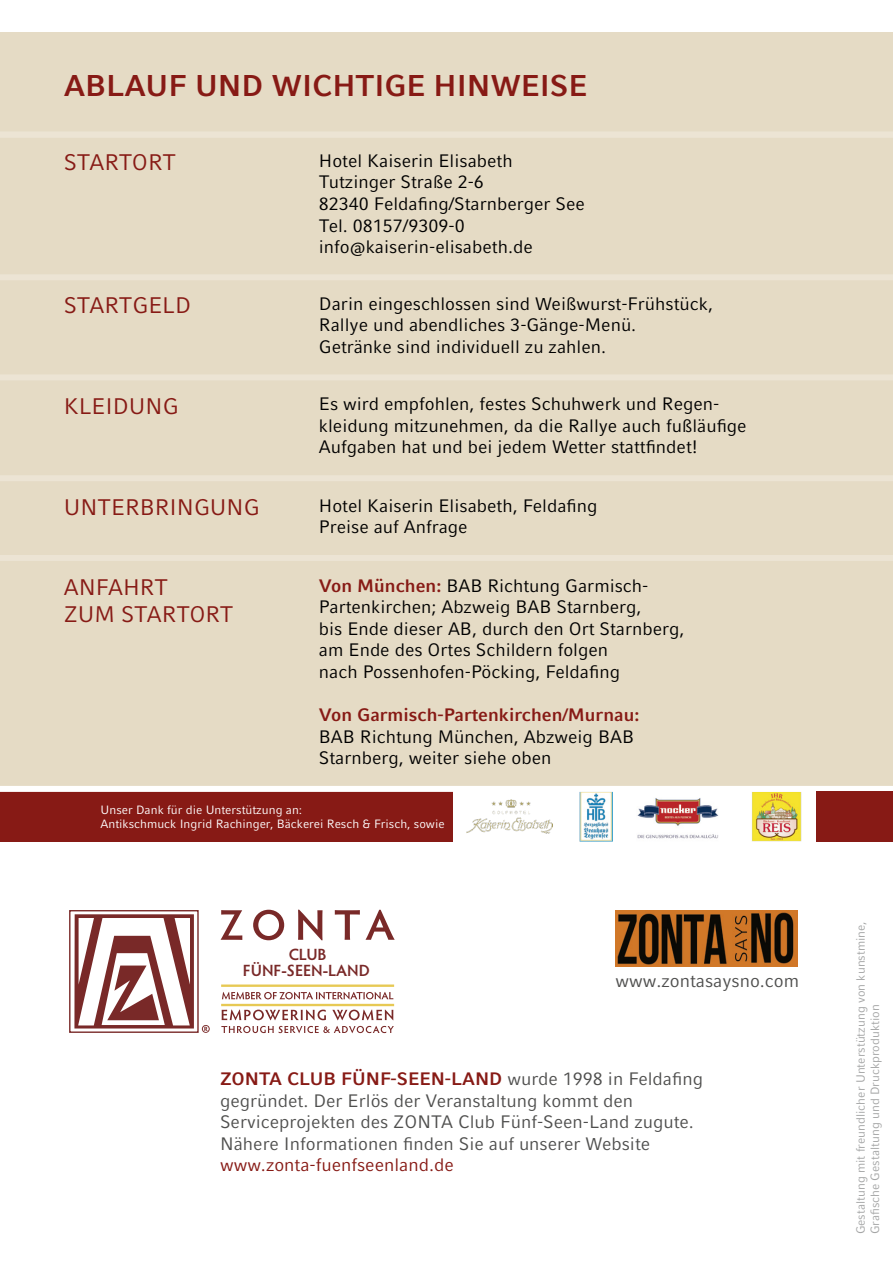
<style>
.page{position:relative;width:893px;height:1263px;background:#fff}
.page>*{position:absolute;margin:0;border:0;box-sizing:border-box;transform-origin:0 0}
.t1{font:700 30px "Compatil Fact LT Pro";color:#871a15}
.t2{font:22.5px/27px "Compatil Fact LT Pro";color:#871a15}
.t3{font:18px/21.6px "Compatil Fact LT Pro";color:#000}
.t4{font:18px/21.6px "Compatil Fact LT Pro";color:#4f4f4e}
.t5{font:700 18px "Compatil Fact LT Pro";color:#871a15}
.t6{font:18px "Compatil Fact LT Pro";color:#871a15}
.t7{font:600 16.35px/16.4px "Hypatia Sans Pro";color:#792928;text-align:center}
.t8{font:12px/14.4px "Compatil Fact LT Pro";color:#a4a5a5}
.t9{font:12px/14.4px "Compatil Fact LT Pro";color:#fff}
.s1{font-weight:700;color:#871a15}
</style>
<div class="page">
<div style="left:0;top:32px;width:893px;height:755px;background:#e5dbc5"></div>
<div style="left:0;top:791px;width:453px;height:51px;background:#871a15"></div>
<div style="left:0;top:274px;width:893px;height:6px;background:#ece4d4"></div>
<div style="left:0;top:132px;width:893px;height:6px;background:#ece4d4"></div>
<div style="left:0;top:374px;width:893px;height:6px;background:#ece4d4"></div>
<div style="left:0;top:475px;width:893px;height:6px;background:#ece4d4"></div>
<div style="left:0;top:555px;width:893px;height:6px;background:#ece4d4"></div>
<img style="left:615px;top:910px;width:182px;height:57px">
<svg style="left:202px;top:1025px;width:8px;height:8px"></svg>
<svg style="left:222px;top:992px;width:171px;height:7px"></svg>
<svg style="left:221px;top:910px;width:21px;height:30px"></svg>
<svg style="left:253px;top:910px;width:31px;height:30px"></svg>
<svg style="left:298px;top:910px;width:25px;height:30px"></svg>
<svg style="left:335px;top:910px;width:60px;height:30px"></svg>
<svg style="left:222px;top:1009px;width:104px;height:11px"></svg>
<svg style="left:332px;top:1009px;width:61px;height:11px"></svg>
<svg style="left:221px;top:1026px;width:173px;height:7px"></svg>
<hr style="left:221px;top:1004px;width:173px;height:2px;background:#e7c954">
<hr style="left:221px;top:984px;width:173px;height:3px;background:#e7c954">
<div style="left:69px;top:910px;width:130px;height:123px;border:1px solid #792928"></div>
<svg style="left:74px;top:914px;width:120px;height:114px"></svg>
<img style="left:467px;top:799px;width:86px;height:35px">
<img style="left:637px;top:798px;width:82px;height:41px">
<img style="left:579px;top:792px;width:34px;height:50px">
<img style="left:752px;top:792px;width:50px;height:50px">
<div style="left:0;top:786px;width:893px;height:6px;background:#fff"></div>
<div style="left:816px;top:791px;width:77px;height:51px;background:#871a15"></div>
<h1 class="t1" style="left:64px;top:68px;width:525px">ABLAUF UND WICHTIGE HINWEISE</h1>
<p class="t2" style="left:64px;top:149px;width:114px">STARTORT</p>
<p class="t3" style="left:319px;top:150px;width:267px">Hotel Kaiserin Elisabeth<br>Tutzinger Straße 2-6<br>82340 Feldafing/Starnberger See<br>Tel. 08157/9309-0 info@kaiserin-elisabeth.de</p>
<p class="t2" style="left:64px;top:292px;width:129px">STARTGELD</p>
<p class="t3" style="left:319px;top:292px;width:396px">Darin eingeschlossen sind Weißwurst-Frühstück,<br>Rallye und abendliches 3-Gänge-Menü.<br>Getränke sind individuell zu zahlen.</p>
<p class="t2" style="left:64px;top:392px;width:116px">KLEIDUNG</p>
<p class="t3" style="left:319px;top:393px;width:429px">Es wird empfohlen, festes Schuhwerk und Regen&shy;kleidung mitzunehmen, da die Rallye auch fußläufige<br>Aufgaben hat und bei jedem Wetter stattfindet!</p>
<p class="t2" style="left:64px;top:494px;width:197px">UNTERBRINGUNG</p>
<p class="t3" style="left:319px;top:495px;width:280px">Hotel Kaiserin Elisabeth, Feldafing<br>Preise auf Anfrage</p>
<p class="t2" style="left:64px;top:574px;width:171px">ANFAHRT<br>ZUM STARTORT</p>
<p class="t3" style="left:319px;top:575px;width:367px"><span class="s1">Von München:</span> BAB Richtung Garmisch-Partenkirchen; Abzweig BAB Starnberg,<br>bis Ende dieser AB, durch den Ort Starnberg, am Ende des Ortes Schildern folgen<br>nach Possenhofen-Pöcking, Feldafing</p>
<p class="t5" style="left:319px;top:704px;width:322px">Von Garmisch-Partenkirchen/Murnau:</p>
<p class="t3" style="left:319px;top:726px;width:317px">BAB Richtung München, Abzweig BAB<br>Starnberg, weiter siehe oben</p>
<p class="t9" style="left:101px;top:802px;width:346px">Unser Dank für die Unterstützung an:<br>Antikschmuck Ingrid Rachinger, Bäckerei Resch &amp; Frisch, sowie</p>
<p class="t7" style="left:243px;top:945px;width:129px">CLUB<br>FÜNF-SEEN-LAND</p>
<p class="t4" style="left:615px;top:970px;width:185px">www.zontasaysno.com</p>
<p class="t4" style="left:220px;top:1068px;width:485px"><span class="s1">ZONTA CLUB FÜNF-SEEN-LAND</span> wurde 1998 in Feldafing gegründet. Der Erlös der Veranstaltung kommt den Serviceprojekten des ZONTA Club Fünf-Seen-Land zugute.<br>Nähere Informationen finden Sie auf unserer Website</p>
<p class="t6" style="left:220px;top:1155px;width:235px">www.zonta-fuenfseenland.de</p>
<p class="t8" style="left:854px;top:1234px;width:315px;rotate:-90deg">Gestaltung mit freundlicher Unterstützung von kunstmine,<br>Grafische Gestaltung und Druckproduktion</p>
</div>
